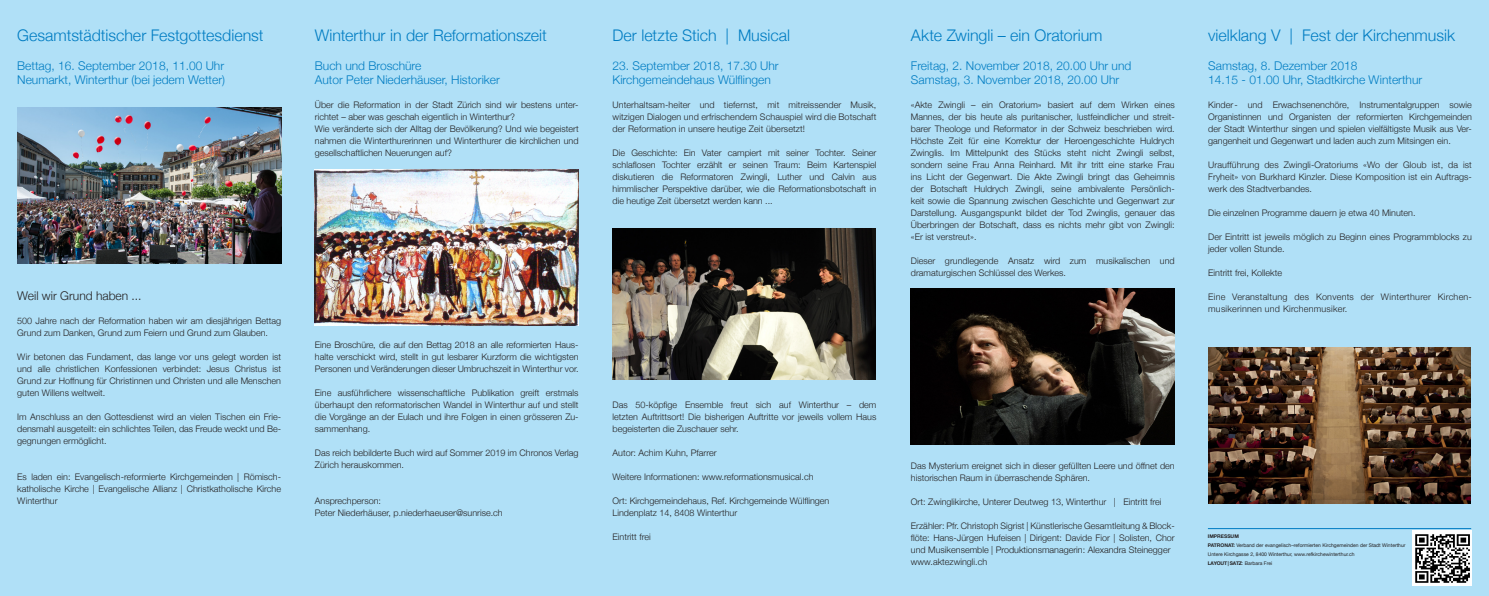
<style>
.page{position:relative;width:1489px;height:596px;background:#fff}
.page>*{position:absolute;margin:0;border:0;box-sizing:border-box;transform-origin:0 0}
.Titel{font:300 16px "Helvetica Neue";color:#007cc2}
.Ort_Datum_Light{font:300 12px "Helvetica Neue";color:#007cc2}
.Lauftext{font:300 12px "Helvetica Neue";color:#231f20}
.Lauftext-2{font:300 9px/12px "Helvetica Neue";color:#231f20;text-align:justify}
.Lauftext-3{font:300 9px/12px "Helvetica Neue";letter-spacing:.025em;color:#231f20}
.t1{font:5px/9px "Helvetica Neue";color:#231f20}
.Blaue_Linie_über_Imp{font:700 5px "Helvetica Neue";color:#231f20}
.s1{font-weight:700}
</style>
<div class="page">
<div style="left:0;top:0;width:1488px;height:595px;background:#b0e0f7"></div>
<img style="left:17px;top:107px;width:264px;height:156px">
<img style="left:315px;top:169px;width:263px;height:156px">
<img style="left:910px;top:288px;width:264px;height:156px">
<img style="left:1208px;top:347px;width:262px;height:156px">
<img style="left:612px;top:228px;width:263px;height:151px">
<hr style="left:1207px;top:528px;width:263px;height:1px;background:#007cc2">
<img style="left:1412px;top:530px;width:58px;height:55px">
<p class="Titel" style="left:17px;top:22px;width:248px">Gesamtstädtischer Festgottesdienst</p>
<p class="Ort_Datum_Light" style="left:17px;top:56px;width:208px">Bettag, 16. September 2018, 11.00 Uhr</p>
<p class="Ort_Datum_Light" style="left:17px;top:70px;width:209px">Neumarkt, Winterthur (bei jedem Wetter)</p>
<p class="Titel" style="left:315px;top:22px;width:233px">Winterthur in der Reformationszeit</p>
<p class="Ort_Datum_Light" style="left:315px;top:56px;width:108px">Buch und Broschüre</p>
<p class="Ort_Datum_Light" style="left:315px;top:70px;width:186px">Autor Peter Niederhäuser, Historiker</p>
<p class="Lauftext-2" style="left:315px;top:98px;width:265px">Über die Reformation in der Stadt Zürich sind wir bestens unter&shy;richtet – aber was geschah eigentlich in Winterthur?</p>
<p class="Lauftext-2" style="left:315px;top:122px;width:265px">Wie veränderte sich der Alltag der Bevölkerung? Und wie begeistert nahmen die Winterthurerinnen und Winterthurer die kirchlichen und gesellschaftlichen Neuerungen auf?</p>
<p class="Lauftext" style="left:17px;top:286px;width:126px">Weil wir Grund haben ...</p>
<p class="Lauftext-2" style="left:17px;top:314px;width:265px">500 Jahre nach der Reformation haben wir am diesjährigen Bettag<br>Grund zum Danken, Grund zum Feiern und Grund zum Glauben.</p>
<p class="Lauftext-2" style="left:17px;top:350px;width:265px">Wir betonen das Fundament, das lange vor uns gelegt worden ist und alle christlichen Konfessionen verbindet: Jesus Christus ist Grund zur Hoffnung für Christinnen und Christen und alle Menschen guten Willens weltweit.</p>
<p class="Lauftext-2" style="left:17px;top:410px;width:265px">Im Anschluss an den Gottesdienst wird an vielen Tischen ein Frie&shy;densmahl ausgeteilt: ein schlichtes Teilen, das Freude weckt und Be&shy;gegnungen ermöglicht.</p>
<p class="Lauftext-2" style="left:17px;top:470px;width:265px">Es laden ein: Evangelisch-reformierte Kirchgemeinden | Römisch&shy;katholische Kirche | Evangelische Allianz | Christkatholische Kirche Winterthur</p>
<p class="Lauftext-2" style="left:315px;top:338px;width:265px">Eine Broschüre, die auf den Bettag 2018 an alle reformierten Haus&shy;halte verschickt wird, stellt in gut lesbarer Kurzform die wichtigsten Personen und Veränderungen dieser Umbruchszeit in Winterthur vor.</p>
<p class="Lauftext-2" style="left:315px;top:386px;width:265px">Eine ausführlichere wissenschaftliche Publikation greift erstmals überhaupt den reformatorischen Wandel in Winterthur auf und stellt die Vorgänge an der Eulach und ihre Folgen in einen grösseren Zu&shy;sammenhang.</p>
<p class="Lauftext-2" style="left:315px;top:446px;width:265px">Das reich bebilderte Buch wird auf Sommer 2019 im Chronos Verlag<br>Zürich herauskommen.</p>
<p class="Lauftext-2" style="left:315px;top:494px;width:68px">Ansprechperson:</p>
<p class="Lauftext-2" style="left:315px;top:506px;width:189px">Peter Niederhäuser, p.niederhaeuser@sunrise.ch</p>
<p class="Titel" style="left:612px;top:22px;width:179px">Der letzte Stich | Musical</p>
<p class="Ort_Datum_Light" style="left:612px;top:56px;width:167px">23. September 2018, 17.30 Uhr</p>
<p class="Ort_Datum_Light" style="left:612px;top:70px;width:160px">Kirchgemeindehaus Wülflingen</p>
<p class="Lauftext-2" style="left:612px;top:98px;width:265px">Unterhaltsam-heiter und tiefernst, mit mitreissender Musik, witzigen Dialogen und erfrischendem Schauspiel wird die Botschaft der Reformation in unsere heutige Zeit übersetzt!</p>
<p class="Lauftext-2" style="left:612px;top:146px;width:265px">Die Geschichte: Ein Vater campiert mit seiner Tochter. Seiner schlaflosen Tochter erzählt er seinen Traum: Beim Kartenspiel diskutieren die Reformatoren Zwingli, Luther und Calvin aus himmlischer Perspektive darüber, wie die Reformationsbotschaft in die heutige Zeit übersetzt werden kann ...</p>
<p class="Titel" style="left:910px;top:23px;width:193px">Akte Zwingli – ein Oratorium</p>
<p class="Ort_Datum_Light" style="left:910px;top:56px;width:222px">Freitag, 2. November 2018, 20.00 Uhr und</p>
<p class="Ort_Datum_Light" style="left:910px;top:70px;width:210px">Samstag, 3. November 2018, 20.00 Uhr</p>
<p class="Lauftext-2" style="left:910px;top:98px;width:265px">«Akte Zwingli – ein Oratorium» basiert auf dem Wirken eines Mannes, der bis heute als puritanischer, lustfeindlicher und streit&shy;barer Theologe und Reformator in der Schweiz beschrieben wird.<br>Höchste Zeit für eine Korrektur der Heroengeschichte Huldrych Zwinglis. Im Mittelpunkt des Stücks steht nicht Zwingli selbst, sondern seine Frau Anna Reinhard. Mit ihr tritt eine starke Frau ins Licht der Gegenwart. Die Akte Zwingli bringt das Geheimnis der Botschaft Huldrych Zwingli, seine ambivalente Persönlich&shy;keit sowie die Spannung zwischen Geschichte und Gegenwart zur Darstellung. Ausgangspunkt bildet der Tod Zwinglis, genauer das Überbringen der Botschaft, dass es nichts mehr gibt von Zwingli: «Er ist verstreut».</p>
<p class="Lauftext-2" style="left:910px;top:254px;width:265px">Dieser grundlegende Ansatz wird zum musikalischen und dramaturgischen Schlüssel des Werkes.</p>
<p class="Titel" style="left:1208px;top:22px;width:248px">vielklang Ⅴ | Fest der Kirchenmusik</p>
<p class="Ort_Datum_Light" style="left:1208px;top:56px;width:151px">Samstag, 8. Dezember 2018</p>
<p class="Ort_Datum_Light" style="left:1208px;top:70px;width:215px">14.15 - 01.00 Uhr, Stadtkirche Winterthur</p>
<p class="Lauftext-2" style="left:1208px;top:98px;width:265px">Kinder- und Erwachsenenchöre, Instrumentalgruppen sowie Organistinnen und Organisten der reformierten Kirchgemeinden der Stadt Winterthur singen und spielen vielfältigste Musik aus Ver&shy;gangenheit und Gegenwart und laden auch zum Mitsingen ein.</p>
<p class="Lauftext-2" style="left:1208px;top:158px;width:265px">Uraufführung des Zwingli-Oratoriums «Wo der Gloub ist, da ist Fryheit» von Burkhard Kinzler. Diese Komposition ist ein Auftrags&shy;werk des Stadtverbandes.</p>
<p class="Lauftext-2" style="left:1208px;top:206px;width:209px">Die einzelnen Programme dauern je etwa 40 Minuten.</p>
<p class="Lauftext-2" style="left:1208px;top:230px;width:265px">Der Eintritt ist jeweils möglich zu Beginn eines Programmblocks zu jeder vollen Stunde.</p>
<p class="Lauftext-2" style="left:1208px;top:266px;width:75px">Eintritt frei, Kollekte</p>
<p class="Lauftext-3" style="left:1208px;top:290px;width:265px">Eine Veranstaltung des Konvents der Winterthurer Kirchen&shy;musikerinnen und Kirchenmusiker.</p>
<p class="Lauftext-2" style="left:612px;top:398px;width:265px">Das 50-köpfige Ensemble freut sich auf Winterthur – dem letzten Auftrittsort! Die bisherigen Auftritte vor jeweils vollem Haus begeisterten die Zuschauer sehr.</p>
<p class="Lauftext-2" style="left:612px;top:446px;width:105px">Autor: Achim Kuhn, Pfarrer</p>
<p class="Lauftext-2" style="left:612px;top:470px;width:202px">Weitere Informationen: www.reformationsmusical.ch</p>
<p class="Lauftext-2" style="left:612px;top:494px;width:218px">Ort: Kirchgemeindehaus, Ref. Kirchgemeinde Wülflingen</p>
<p class="Lauftext-2" style="left:612px;top:506px;width:126px">Lindenplatz 14, 8408 Winterthur</p>
<p class="Lauftext-2" style="left:612px;top:530px;width:40px">Eintritt frei</p>
<p class="Blaue_Linie_über_Imp" style="left:1207px;top:531px;width:32px">IMPRESSUM</p>
<p class="t1" style="left:1207px;top:539px;width:199px"><span class="s1">PATRONAT:</span> Verband der evangelisch–reformierten Kirchgemeinden der Stadt Winterthur<br>Untere Kirchgasse 2, 8400 Winterthur, www.refkirchewinterthur.ch</p>
<p class="t1" style="left:1207px;top:557px;width:66px"><span class="s1">LAYOUT | SATZ</span>: Barbara Frei</p>
<p class="Lauftext-2" style="left:910px;top:458px;width:265px">Das Mysterium ereignet sich in dieser gefüllten Leere und öffnet den historischen Raum in überraschende Sphären.</p>
<p class="Lauftext-2" style="left:910px;top:494px;width:252px">Ort: Zwinglikirche, Unterer Deutweg 13, Winterthur | Eintritt frei</p>
<p class="Lauftext-2" style="left:910px;top:518px;width:265px">Erzähler: Pfr. Christoph Sigrist | Künstlerische Gesamtleitung &amp; Block&shy;flöte: Hans-Jürgen Hufeisen | Dirigent: Davide Fior | Solisten, Chor und Musikensemble | Produktionsmanagerin: Alexandra Steinegger</p>
<p class="Lauftext-2" style="left:910px;top:554px;width:78px">www.aktezwingli.ch</p>
</div>
